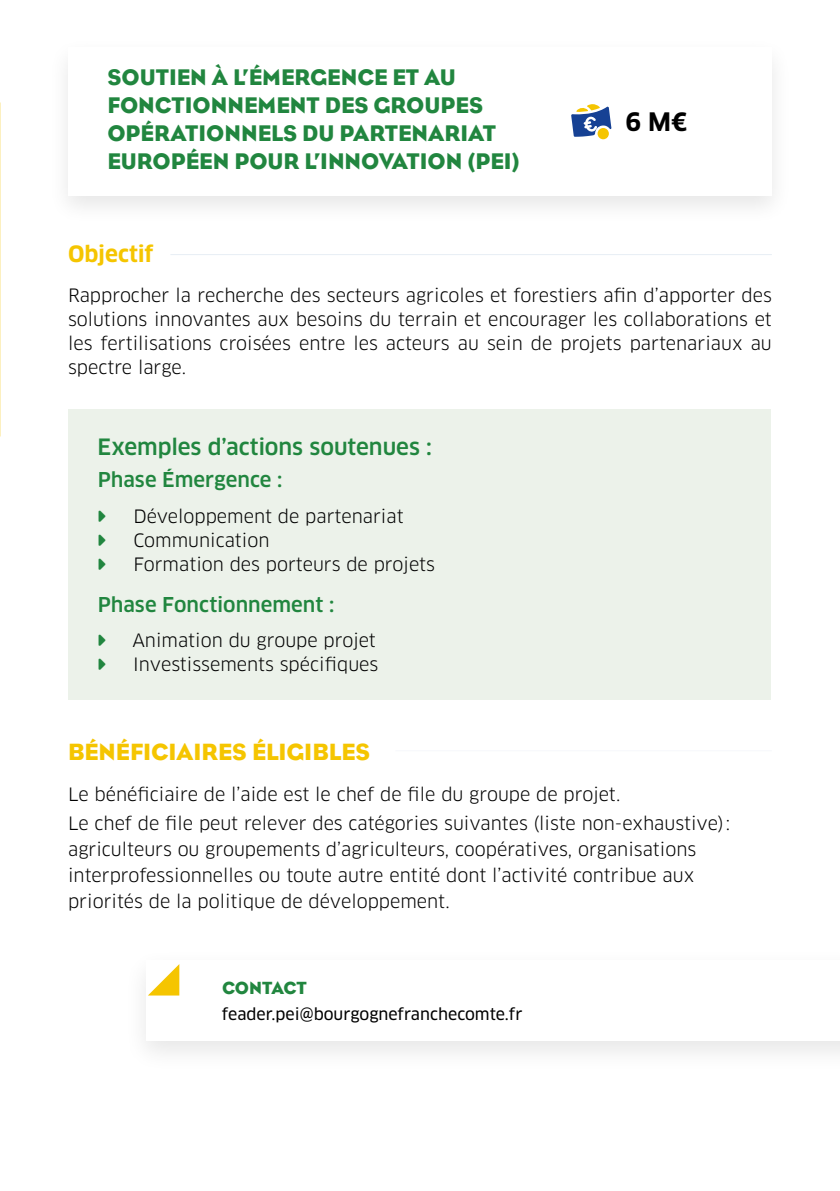
<style>
.page{position:relative;width:840px;height:1191px;background:#fff}
.page>*{position:absolute;margin:0;border:0;box-sizing:border-box;transform-origin:0 0}
.t1{font:700 24.8px "Clan Pro";color:#000}
.t2{font:24px "Eagle";color:#f5c500}
.t3{font:23px/27.6px "Eagle";color:#21863f}
.t4{font:500 22px "Clan Pro";color:#21863f}
.t5{font:700 22px "Clan Pro";letter-spacing:-.01em;color:#f5c500}
.t6{font:500 20px "Clan Pro";color:#21863f}
.t7{font:18px/24px "Clan Pro";color:#000}
.t8{font:18px "Eagle";color:#21863f}
.t9{font:16px "Clan Pro News";color:#000}
</style>
<div class="page">
<div style="left:123px;top:947px;width:716px;height:126px;background:#000;opacity:.1"></div>
<div style="left:146px;top:959px;width:693px;height:81px;background:#fff"></div>
<svg style="left:148px;top:964px;width:31px;height:31px"></svg>
<hr style="left:395px;top:750px;width:376px;height:1px;background:#f6f8fb">
<hr style="left:170px;top:254px;width:601px;height:1px;background:#e7eef5">
<div style="left:47px;top:35px;width:745px;height:191px;background:#000;opacity:.1"></div>
<div style="left:68px;top:47px;width:703px;height:149px;background:#fff"></div>
<div style="left:597px;top:128px;width:11px;height:11px;background:#f5c500;border-radius:50%"></div>
<svg style="left:571px;top:104px;width:40px;height:33px"></svg>
<div style="left:68px;top:409px;width:702px;height:291px;background:#ecf2ea"></div>
<p class="t3" style="left:107px;top:64px;width:413px">SOUTIEN À L’ÉMERGENCE ET AU<br>FONCTIONNEMENT DES GROUPES<br>OPÉRATIONNELS DU PARTENARIAT<br>EUROPÉEN POUR L’INNOVATION (PEI)</p>
<h1 class="t1" style="left:625px;top:107px;width:63px">6 M€</h1>
<p class="t5" style="left:68px;top:241px;width:87px">Objectif</p>
<p class="t7" style="left:68px;top:283px;width:705px;text-align:justify">Rapprocher la recherche des secteurs agricoles et forestiers afin d’apporter des solutions innovantes aux besoins du terrain et encourager les collaborations et les fertilisations croisées entre les acteurs au sein de projets partenariaux au spectre large.</p>
<p class="t4" style="left:97px;top:434px;width:335px">Exemples d’actions soutenues :</p>
<p class="t6" style="left:98px;top:468px;width:186px">Phase Émergence :</p>
<p class="t7" style="left:133px;top:504px;width:303px">Développement de partenariat<br>Communication<br>Formation des porteurs de projets</p>
<p class="t6" style="left:98px;top:592px;width:238px">Phase Fonctionnement :</p>
<p class="t7" style="left:132px;top:628px;width:247px">Animation du groupe projet<br>Investissements spécifiques</p>
<h2 class="t2" style="left:68px;top:738px;width:303px">BÉNÉFICIAIRES ÉLIGIBLES</h2>
<p class="t7" style="left:68px;top:780px;width:663px;line-height:28.4px">Le bénéficiaire de l’aide est le chef de file du groupe de projet.<br>Le chef de file peut relever des catégories suivantes (liste non-exhaustive):</p>
<p class="t7" style="left:68px;top:836px;width:629px;line-height:26px;text-align:justify">agriculteurs ou groupements d’agriculteurs, coopératives, organisations interprofessionnelles ou toute autre entité dont l’activité contribue aux priorités de la politique de développement.</p>
<p class="t8" style="left:222px;top:977px;width:86px">CONTACT</p>
<p class="t9" style="left:222px;top:1004px;width:302px">feader.pei@bourgognefranchecomte.fr</p>
</div>
